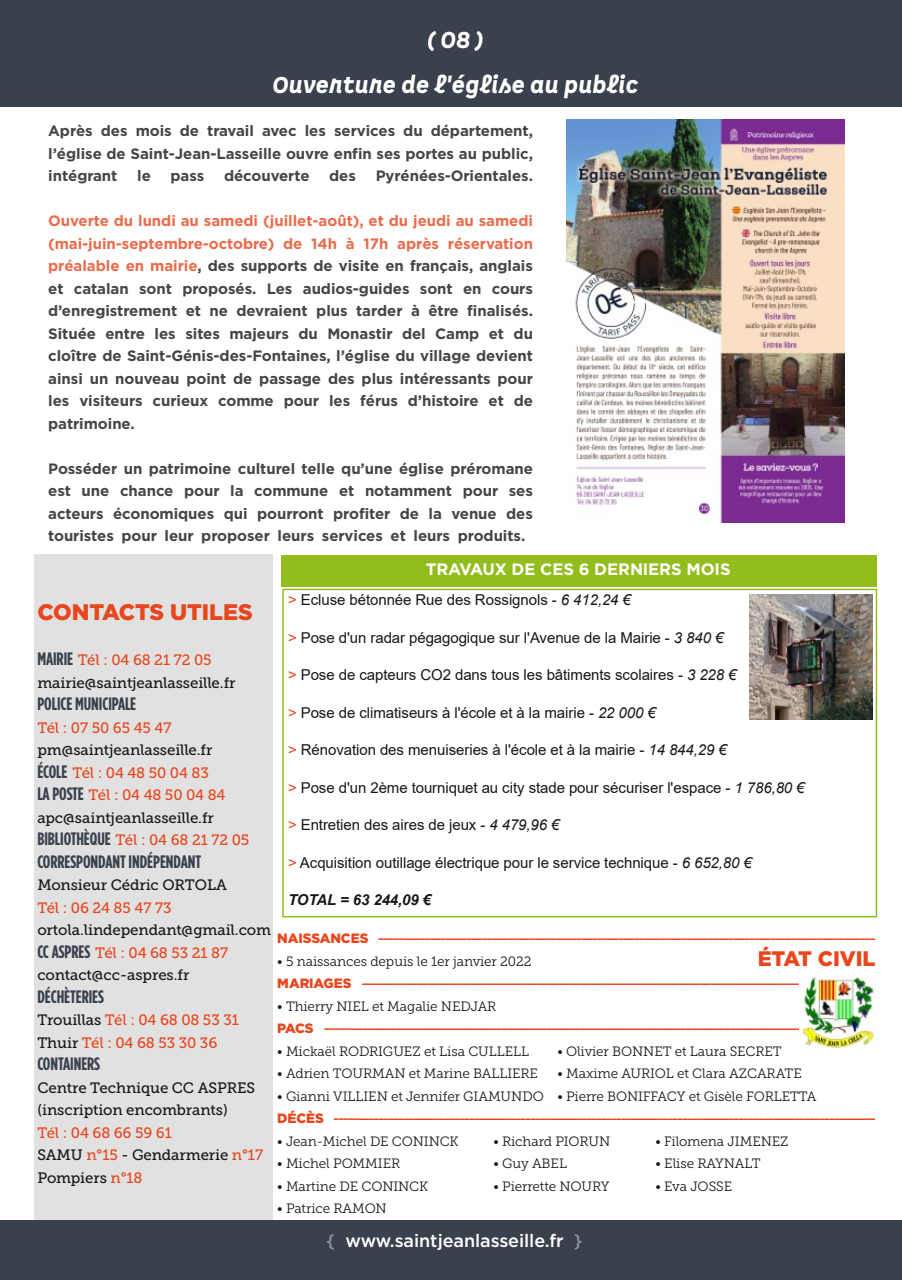
<style>
.page{position:relative;width:902px;height:1280px;background:#fff}
.page>*{position:absolute;margin:0;border:0;box-sizing:border-box;transform-origin:0 0}
.t1{font:italic 900 22.5px/45px "Spock Ess Alt 2";letter-spacing:-.005em;color:#fff;text-align:center}
.t2{font:900 22.5px "Gotham HTF";letter-spacing:-.005em;color:#e8461d}
.t3{font:900 21px "Gotham HTF";letter-spacing:-.005em;color:#e8461d}
.t4{font:700 condensed 18px "Gotham HTF";letter-spacing:-.005em;color:#38414c}
.t5{font:500 18px "Gotham HTF";letter-spacing:-.005em;color:#fff}
.t6{font:700 16.5px "Gotham HTF";letter-spacing:-.005em;color:#fff}
.t7{font:700 15px/22.5px "Gotham HTF";letter-spacing:-.005em;color:rgb(24 23 21/.8);text-align:justify}
.t8{font:15px "Arial";letter-spacing:-.005em;color:#181715}
.t9{font:15px/22.5px "Museo Slab 500";letter-spacing:-.005em;color:#181715}
.t10{font:15px/22.5px "Museo Slab 500";letter-spacing:-.01em;color:#e8461d}
.t11{font:italic 700 15px "Arial";letter-spacing:-.005em;color:#181715}
.t12{font:13.5px "Museo Slab 300";letter-spacing:-.01em;color:#181715}
.t13{font:900 13.5px "Gotham HTF";letter-spacing:-.005em;color:#e8461d}
.s1{color:rgb(232 70 29/.8)}
.s2{color:#e8461d}
.s3{font-style:italic}
.s4{font-family:"Gotham HTF";font-weight:700;font-stretch:condensed;font-size:18px;color:#38414c}
.s5{color:#181715}
.s6{color:#93949a}
</style>
<div class="page">
<img style="left:566px;top:120px;width:278px;height:403px">
<div style="left:34px;top:554px;width:238px;height:669px;background:#e1e1e1"></div>
<div style="left:0;top:0;width:901px;height:106px;background:#38414c"></div>
<div style="left:0;top:1220px;width:901px;height:60px;background:#38414c"></div>
<svg style="left:378px;top:938px;width:497px;height:2px"></svg>
<svg style="left:362px;top:983px;width:437px;height:2px"></svg>
<svg style="left:324px;top:1028px;width:475px;height:2px"></svg>
<svg style="left:334px;top:1118px;width:541px;height:2px"></svg>
<img style="left:802px;top:977px;width:73px;height:72px">
<div style="left:281px;top:555px;width:595px;height:31px;background:#93bd1d"></div>
<div style="left:282px;top:589px;width:595px;height:328px;border:2px solid #93bd1d"></div>
<img style="left:749px;top:595px;width:123px;height:124px">
<h1 class="t1" style="left:271px;top:19px;width:367px">(08)<br>Ouverture de l'église au public</h1>
<p class="t7" style="left:48px;top:119px;width:486px">Après des mois de travail avec les services du département, l’église de Saint-Jean-Lasseille ouvre enfin ses portes au public, intégrant</p>
<p class="t7" style="left:137px;top:164px;width:15px">le</p>
<p class="t7" style="left:170px;top:164px;width:35px">pass</p>
<p class="t7" style="left:224px;top:164px;width:87px">découverte</p>
<p class="t7" style="left:329px;top:164px;width:28px">des</p>
<p class="t7" style="left:375px;top:164px;width:159px">Pyrénées-Orientales.</p>
<p class="t7" style="left:48px;top:209px;width:486px"><span class="s1">Ouverte du lundi au samedi (juillet-août), et du jeudi au samedi (mai-juin-septembre-octobre) de 14h à 17h après réservation préalable en mairie</span>, des supports de visite en français, anglais et catalan sont proposés. Les audios-guides sont en cours d’enregistrement et ne devraient plus tarder à être finalisés.<br>Située entre les sites majeurs du Monastir del Camp et du cloître de Saint-Génis-des-Fontaines, l’église du village devient ainsi un nouveau point de passage des plus intéressants pour les visiteurs curieux comme pour les férus d’histoire et de patrimoine.</p>
<p class="t7" style="left:48px;top:457px;width:486px">Posséder un patrimoine culturel telle qu’une église préromane est une chance pour la commune et notamment pour ses acteurs économiques qui pourront profiter de la venue des touristes pour leur proposer leurs services et leurs produits.</p>
<p class="t6" style="left:425px;top:560px;width:306px">TRAVAUX DE CES 6 DERNIERS MOIS</p>
<p class="t8" style="left:288px;top:592px;width:344px"><span class="s2">&gt;</span> Ecluse bétonnée Rue des Rossignols - <span class="s3">6 412,24 €</span></p>
<p class="t8" style="left:288px;top:629px;width:437px"><span class="s2">&gt;</span> Pose d'un radar pégagogique sur l'Avenue de la Mairie - <span class="s3">3 840 €</span></p>
<p class="t8" style="left:288px;top:667px;width:450px"><span class="s2">&gt;</span> Pose de capteurs CO2 dans tous les bâtiments scolaires - <span class="s3">3 228 €</span></p>
<p class="t8" style="left:288px;top:704px;width:369px"><span class="s2">&gt;</span> Pose de climatiseurs à l'école et à la mairie - <span class="s3">22 000 €</span></p>
<p class="t8" style="left:288px;top:742px;width:440px"><span class="s2">&gt;</span> Rénovation des menuiseries à l'école et à la mairie - <span class="s3">14 844,29 €</span></p>
<p class="t8" style="left:288px;top:779px;width:518px"><span class="s2">&gt;</span> Pose d'un 2ème tourniquet au city stade pour sécuriser l'espace - <span class="s3">1 786,80 €</span></p>
<p class="t8" style="left:288px;top:817px;width:273px"><span class="s2">&gt;</span> Entretien des aires de jeux - <span class="s3">4 479,96 €</span></p>
<p class="t8" style="left:288px;top:854px;width:465px"><span class="s2">&gt;</span> Acquisition outillage électrique pour le service technique - <span class="s3">6 652,80 €</span></p>
<p class="t11" style="left:288px;top:892px;width:145px">TOTAL = 63 244,09 €</p>
<h1 class="t2" style="left:37px;top:599px;width:217px">CONTACTS UTILES</h1>
<p class="t9" style="left:37px;top:649px;width:200px"><span class="s4">MAIRIE</span> <span class="s2">Tél : 04 68 21 72 05 </span>mairie@saintjeanlasseille.fr</p>
<p class="t4" style="left:37px;top:694px;width:100px">POLICE MUNICIPALE</p>
<p class="t10" style="left:37px;top:716px;width:136px">Tél : 07 50 65 45 47</p>
<p class="t9" style="left:37px;top:739px;width:213px">pm@saintjeanlasseille.fr<br><span class="s4">ÉCOLE</span> <span class="s2">Tél : 04 48 50 04 83<br></span><span class="s4">LA POSTE</span> <span class="s2">Tél : 04 48 50 04 84 </span>apc@saintjeanlasseille.fr<br><span class="s4">BIBLIOTHÈQUE</span> <span class="s2">Tél : 04 68 21 72 05</span></p>
<p class="t4" style="left:37px;top:851px;width:165px">CORRESPONDANT INDÉPENDANT</p>
<p class="t9" style="left:37px;top:874px;width:191px">Monsieur Cédric ORTOLA</p>
<p class="t10" style="left:37px;top:896px;width:136px">Tél : 06 24 85 47 73</p>
<p class="t9" style="left:37px;top:919px;width:235px">ortola.lindependant@gmail.com<br><span class="s4">CC ASPRES</span> <span class="s2">Tél : 04 68 53 21 87 </span>contact@cc-aspres.fr</p>
<p class="t4" style="left:37px;top:986px;width:68px">DÉCHÈTERIES</p>
<p class="t10" style="left:37px;top:1009px;width:203px"><span class="s5">Trouillas</span> Tél : 04 68 08 53 31<br><span class="s5">Thuir</span> Tél : 04 68 53 30 36</p>
<p class="t4" style="left:37px;top:1054px;width:64px">CONTAINERS</p>
<p class="t9" style="left:37px;top:1076px;width:219px">Centre Technique CC ASPRES (inscription encombrants)</p>
<p class="t10" style="left:37px;top:1121px;width:227px">Tél : 04 68 66 59 61<br><span class="s5">SAMU</span> n°15 <span class="s5">- Gendarmerie</span> n°17<br><span class="s5">Pompiers</span> n°18</p>
<p class="t13" style="left:277px;top:931px;width:93px">NAISSANCES</p>
<p class="t12" style="left:277px;top:953px;width:256px">• 5 naissances depuis le 1er janvier 2022</p>
<p class="t13" style="left:277px;top:976px;width:76px">MARIAGES</p>
<p class="t12" style="left:277px;top:998px;width:221px">• Thierry NIEL et Magalie NEDJAR</p>
<p class="t13" style="left:277px;top:1021px;width:38px">PACS</p>
<p class="t12" style="left:277px;top:1043px;width:253px">• Mickaël RODRIGUEZ et Lisa CULLELL</p>
<p class="t12" style="left:557px;top:1043px;width:226px">• Olivier BONNET et Laura SECRET</p>
<p class="t12" style="left:277px;top:1066px;width:262px">• Adrien TOURMAN et Marine BALLIERE</p>
<p class="t12" style="left:557px;top:1066px;width:246px">• Maxime AURIOL et Clara AZCARATE</p>
<p class="t12" style="left:277px;top:1088px;width:540px">• Gianni VILLIEN et Jennifer GIAMUNDO • Pierre BONIFFACY et Gisèle FORLETTA</p>
<p class="t13" style="left:277px;top:1111px;width:48px">DÉCÈS</p>
<p class="t12" style="left:277px;top:1133px;width:183px">• Jean-Michel DE CONINCK</p>
<p class="t12" style="left:493px;top:1133px;width:118px">• Richard PIORUN</p>
<p class="t12" style="left:655px;top:1133px;width:135px">• Filomena JIMENEZ</p>
<p class="t12" style="left:277px;top:1156px;width:124px">• Michel POMMIER</p>
<p class="t12" style="left:493px;top:1156px;width:75px">• Guy ABEL</p>
<p class="t12" style="left:655px;top:1156px;width:106px">• Elise RAYNALT</p>
<p class="t12" style="left:277px;top:1178px;width:152px">• Martine DE CONINCK</p>
<p class="t12" style="left:493px;top:1178px;width:118px">• Pierrette NOURY</p>
<p class="t12" style="left:655px;top:1178px;width:78px">• Eva JOSSE</p>
<p class="t12" style="left:277px;top:1201px;width:111px">• Patrice RAMON</p>
<h2 class="t3" style="left:757px;top:946px;width:119px">ÉTAT CIVIL</h2>
<p class="t5" style="left:326px;top:1230px;width:258px"><span class="s6">{</span> www.saintjeanlasseille.fr <span class="s6">}</span></p>
</div>
